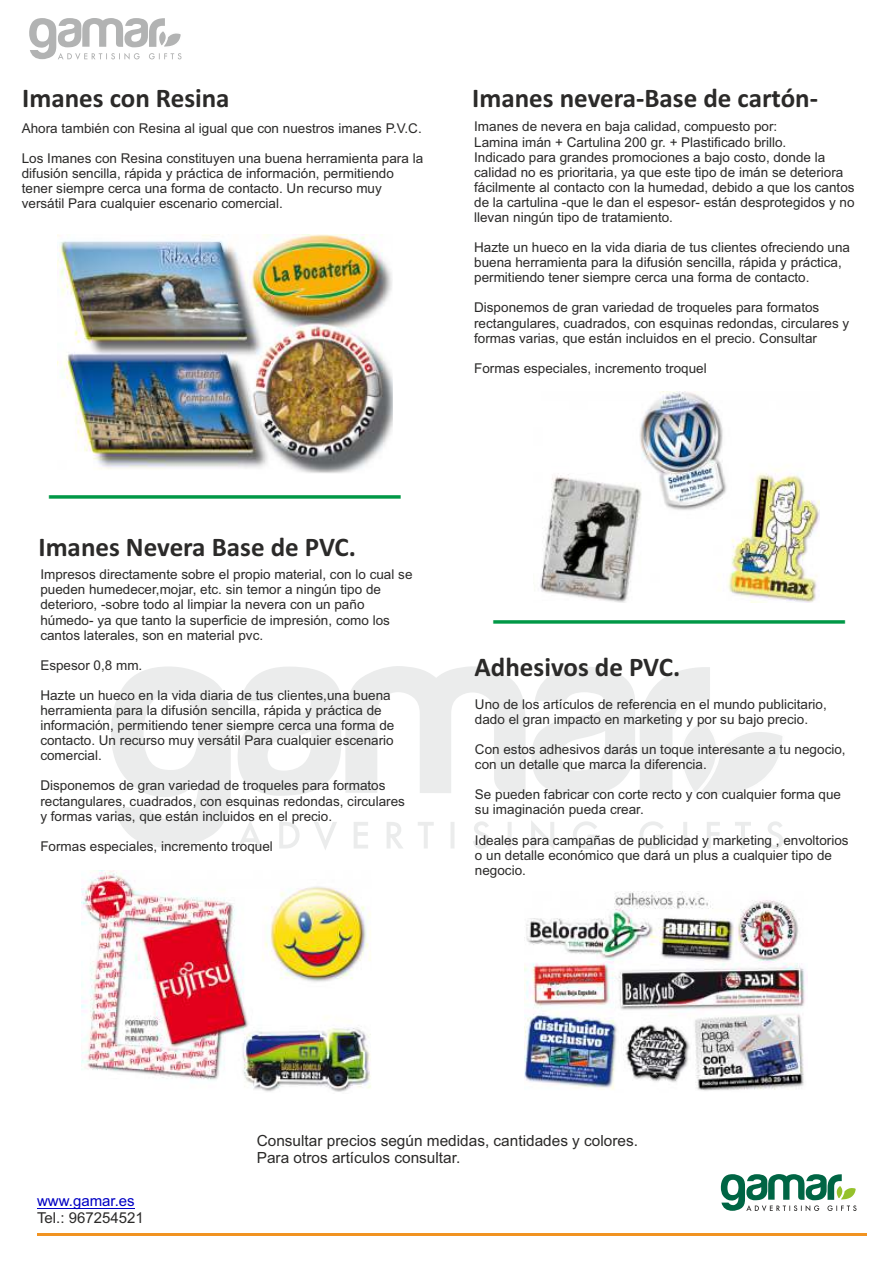
<style>
.page{position:relative;width:893px;height:1263px;background:#fff}
.page>*{position:absolute;margin:0;border:0;box-sizing:border-box;transform-origin:0 0}
.t1{font:491.1px "Arial";color:#009846;scale:.07 1}
.t2{font:700 27px "Calibri";color:#2b2a29}
.t3{font:15.45px/17.2px "Arial";color:#2b2a29}
.t4{font:15px "Arial";color:#2b2a29}
.t5{font:15px "Arial";color:#0000c4}
.t6{font:13.5px/15.1px "Arial";color:#2b2a29}
</style>
<div class="page">
<hr style="left:37px;top:1233px;width:830px;height:2px;background:#f19321">
<svg style="left:721px;top:1174px;width:136px;height:37px"></svg>
<svg style="left:29px;top:18px;width:153px;height:42px"></svg>
<svg style="left:238px;top:821px;width:24px;height:27px"></svg>
<svg style="left:279px;top:822px;width:21px;height:26px"></svg>
<svg style="left:314px;top:822px;width:23px;height:28px"></svg>
<svg style="left:354px;top:822px;width:14px;height:26px"></svg>
<svg style="left:387px;top:822px;width:16px;height:26px"></svg>
<svg style="left:418px;top:822px;width:16px;height:26px"></svg>
<hr style="left:451px;top:822px;width:3px;height:26px;background:#ebecec">
<svg style="left:473px;top:821px;width:17px;height:28px"></svg>
<hr style="left:508px;top:822px;width:4px;height:26px;background:#ebecec">
<svg style="left:531px;top:821px;width:23px;height:28px"></svg>
<svg style="left:573px;top:821px;width:25px;height:28px"></svg>
<svg style="left:639px;top:821px;width:26px;height:28px"></svg>
<hr style="left:683px;top:822px;width:4px;height:26px;background:#ebecec">
<svg style="left:707px;top:822px;width:13px;height:26px"></svg>
<svg style="left:735px;top:822px;width:16px;height:26px"></svg>
<svg style="left:767px;top:821px;width:16px;height:28px"></svg>
<svg style="left:111px;top:666px;width:120px;height:182px"></svg>
<svg style="left:238px;top:666px;width:287px;height:130px"></svg>
<svg style="left:532px;top:667px;width:250px;height:129px"></svg>
<img style="left:58px;top:235px;width:334px;height:238px">
<img style="left:540px;top:392px;width:280px;height:210px">
<img style="left:82px;top:870px;width:289px;height:222px">
<img style="left:524px;top:891px;width:284px;height:200px">
<hr style="left:37px;top:1208px;width:98px;height:1px;background:#0000c4">
<h2 class="t2" style="left:22px;top:87px;width:209px">Imanes con Resina</h2>
<p class="t6" style="left:22px;top:122px;width:402px">Ahora también con Resina al igual que con nuestros imanes P.V.C.</p>
<p class="t6" style="left:22px;top:152px;width:403px">Los Imanes con Resina constituyen una buena herramienta para la difusión sencilla, rápida y práctica de información, permitiendo tener siempre cerca una forma de contacto. Un recurso muy versátil Para cualquier escenario comercial.</p>
<h1 class="t1" style="left:43px;top:502px;width:145px;rotate:-90deg">I</h1>
<h2 class="t2" style="left:38px;top:535px;width:319px">Imanes Nevera Base de PVC.</h2>
<p class="t6" style="left:40px;top:568px;width:374px">Impresos directamente sobre el propio material, con lo cual se pueden humedecer,mojar, etc. sin temor a ningún tipo de deterioro, -sobre todo al limpiar la nevera con un paño húmedo- ya que tanto la superficie de impresión, como los cantos laterales, son en material pvc.</p>
<p class="t6" style="left:40px;top:659px;width:104px">Espesor 0,8 mm.</p>
<p class="t6" style="left:40px;top:689px;width:356px">Hazte un hueco en la vida diaria de tus clientes,una buena herramienta para la difusión sencilla, rápida y práctica de información, permitiendo tener siempre cerca una forma de contacto. Un recurso muy versátil Para cualquier escenario comercial.</p>
<p class="t6" style="left:40px;top:779px;width:366px">Disponemos de gran variedad de troqueles para formatos rectangulares, cuadrados, con esquinas redondas, circulares y formas varias, que están incluidos en el precio.</p>
<p class="t6" style="left:40px;top:840px;width:234px">Formas especiales, incremento troquel</p>
<h2 class="t2" style="left:472px;top:87px;width:347px">Imanes nevera-Base de cartón-</h2>
<p class="t6" style="left:474px;top:120px;width:382px">Imanes de nevera en baja calidad, compuesto por:<br>Lamina imán + Cartulina 200 gr. + Plastificado brillo.<br>Indicado para grandes promociones a bajo costo, donde la calidad no es prioritaria, ya que este tipo de imán se deteriora fácilmente al contacto con la humedad, debido a que los cantos de la cartulina -que le dan el espesor- están desprotegidos y no llevan ningún tipo de tratamiento.</p>
<p class="t6" style="left:474px;top:241px;width:377px">Hazte un hueco en la vida diaria de tus clientes ofreciendo una buena herramienta para la difusión sencilla, rápida y práctica, permitiendo tener siempre cerca una forma de contacto.</p>
<p class="t6" style="left:474px;top:301px;width:377px">Disponemos de gran variedad de troqueles para formatos rectangulares, cuadrados, con esquinas redondas, circulares y formas varias, que están incluidos en el precio. Consultar</p>
<p class="t6" style="left:474px;top:362px;width:234px">Formas especiales, incremento troquel</p>
<h1 class="t1" style="left:488px;top:627px;width:145px;rotate:-90deg">I</h1>
<h2 class="t2" style="left:475px;top:655px;width:207px">Adhesivos de PVC.</h2>
<p class="t6" style="left:475px;top:698px;width:353px">Uno de los artículos de referencia en el mundo publicitario, dado el gran impacto en marketing y por su bajo precio.</p>
<p class="t6" style="left:475px;top:743px;width:372px">Con estos adhesivos darás un toque interesante a tu negocio, con un detalle que marca la diferencia.</p>
<p class="t6" style="left:475px;top:788px;width:368px">Se pueden fabricar con corte recto y con cualquier forma que su imaginación pueda crear.</p>
<p class="t6" style="left:475px;top:833px;width:375px">Ideales para campañas de publicidad y marketing , envoltorios o un detalle económico que dará un plus a cualquier tipo de negocio.</p>
<p class="t5" style="left:37px;top:1195px;width:99px">www.gamar.es</p>
<p class="t4" style="left:37px;top:1212px;width:108px">Tel.: 967254521</p>
<p class="t3" style="left:257px;top:1133px;width:383px">Consultar precios según medidas, cantidades y colores.<br>Para otros artículos consultar.</p>
</div>
